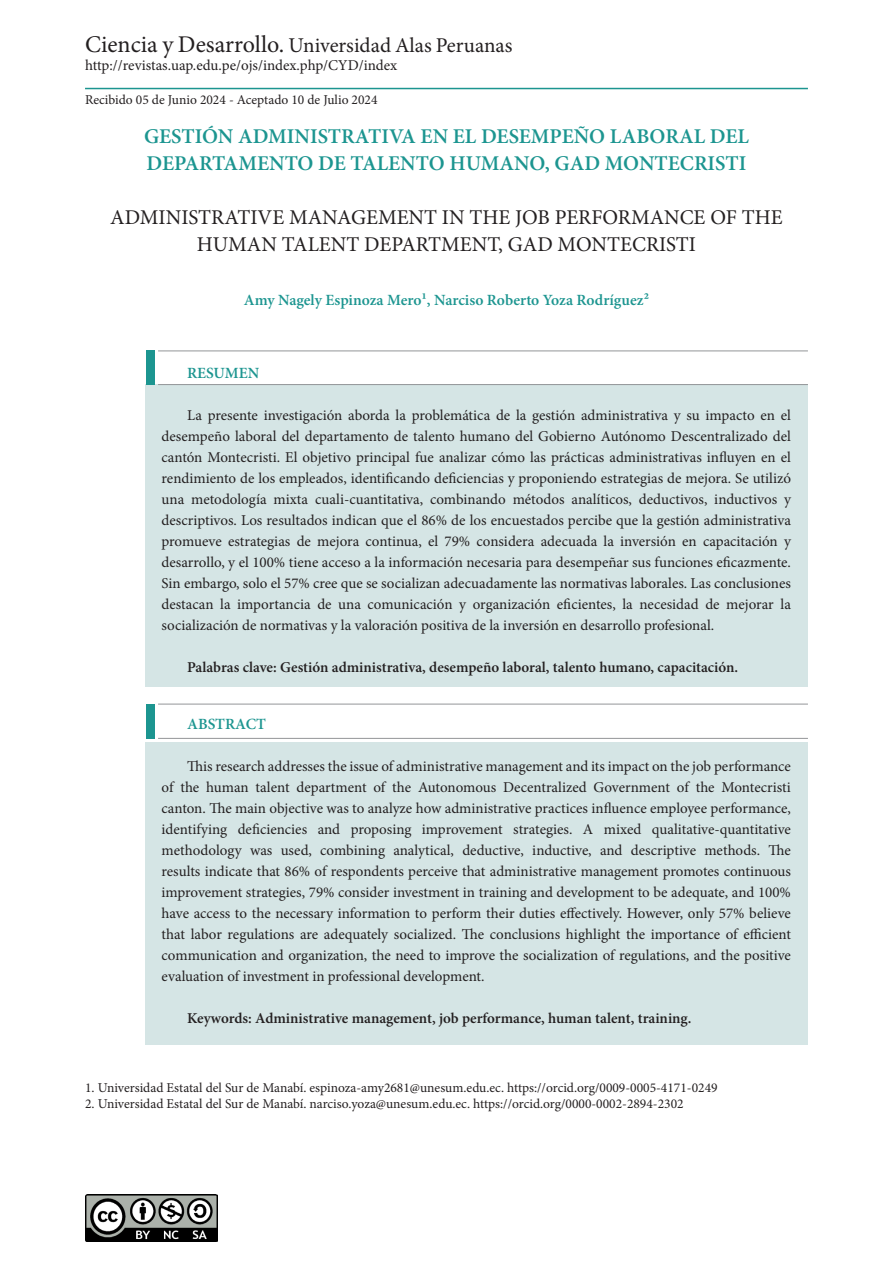
<style>
.page{position:relative;width:893px;height:1263px;background:#fff}
.page>*{position:absolute;margin:0;border:0;box-sizing:border-box;transform-origin:0 0}
.t1{font:21px/27px "Minion Pro";color:#231f20;text-align:center}
.t2{font:600 21px/27px "Minion Pro";color:#1c9590}
.Texto_de_bloque{font:600 15.6px "Minion Pro";color:#1c9590}
.t3{font:15px/21px "Minion Pro";color:#231f20;text-align:justify}
.t4{font:600 15px "Minion Pro";color:#231f20}
.t5{font:13.5px "Minion Pro";color:#231f20}
.s1{font-size:24px}
</style>
<div class="page">
<hr style="left:85px;top:88px;width:723px;height:1px;background:#1c9590">
<img style="left:85px;top:1195px;width:132px;height:46px">
<div style="left:146px;top:384px;width:662px;height:303px;background:#d5e5e5"></div>
<div style="left:146px;top:351px;width:8px;height:34px;background:#1c9590"></div>
<hr style="left:158px;top:351px;width:650px;height:1px;background:#939598">
<hr style="left:158px;top:384px;width:650px;height:1px;background:#939598">
<div style="left:146px;top:742px;width:662px;height:303px;background:#d5e5e5"></div>
<div style="left:146px;top:704px;width:8px;height:34px;background:#1c9590"></div>
<hr style="left:158px;top:704px;width:650px;height:1px;background:#939598">
<hr style="left:158px;top:738px;width:650px;height:1px;background:#939598">
<p class="t1" style="left:85px;top:31px;width:429px"><span class="s1">Ciencia y Desarrollo.</span> Universidad Alas Peruanas</p>
<p class="t3" style="left:85px;top:54px;width:314px">http://revistas.uap.edu.pe/ojs/index.php/CYD/index</p>
<p class="t5" style="left:85px;top:90px;width:294px">Recibido 05 de Junio 2024 - Aceptado 10 de Julio 2024</p>
<p class="t2" style="left:144px;top:122px;width:606px">GESTIÓN ADMINISTRATIVA EN EL DESEMPEÑO LABORAL DEL<br>DEPARTAMENTO DE TALENTO HUMANO, GAD MONTECRISTI</p>
<p class="t1" style="left:110px;top:204px;width:674px">ADMINISTRATIVE MANAGEMENT IN THE JOB PERFORMANCE OF THE<br>HUMAN TALENT DEPARTMENT, GAD MONTECRISTI</p>
<p class="Texto_de_bloque" style="left:244px;top:289px;width:407px">Amy Nagely Espinoza Mero1, Narciso Roberto Yoza Rodríguez2</p>
<p class="Texto_de_bloque" style="left:187px;top:362px;width:74px">RESUMEN</p>
<p class="t3" style="left:162px;top:405px;width:631px;text-indent:26px">La presente investigación aborda la problemática de la gestión administrativa y su impacto en el desempeño laboral del departamento de talento humano del Gobierno Autónomo Descentralizado del cantón Montecristi. El objetivo principal fue analizar cómo las prácticas administrativas influyen en el rendimiento de los empleados, identificando deficiencias y proponiendo estrategias de mejora. Se utilizó una metodología mixta cuali-cuantitativa, combinando métodos analíticos, deductivos, inductivos y descriptivos. Los resultados indican que el 86% de los encuestados percibe que la gestión administrativa promueve estrategias de mejora continua, el 79% considera adecuada la inversión en capacitación y desarrollo, y el 100% tiene acceso a la información necesaria para desempeñar sus funciones eficazmente.<br>Sin embargo, solo el 57% cree que se socializan adecuadamente las normativas laborales. Las conclusiones destacan la importancia de una comunicación y organización eficientes, la necesidad de mejorar la socialización de normativas y la valoración positiva de la inversión en desarrollo profesional.</p>
<p class="t4" style="left:187px;top:657px;width:553px">Palabras clave: Gestión administrativa, desempeño laboral, talento humano, capacitación.</p>
<p class="Texto_de_bloque" style="left:187px;top:713px;width:80px">ABSTRACT</p>
<p class="t3" style="left:162px;top:756px;width:631px;text-indent:26px">This research addresses the issue of administrative management and its impact on the job performance of the human talent department of the Autonomous Decentralized Government of the Montecristi canton. The main objective was to analyze how administrative practices influence employee performance, identifying deficiencies and proposing improvement strategies. A mixed qualitative-quantitative methodology was used, combining analytical, deductive, inductive, and descriptive methods. The results indicate that 86% of respondents perceive that administrative management promotes continuous improvement strategies, 79% consider investment in training and development to be adequate, and 100% have access to the necessary information to perform their duties effectively. However, only 57% believe that labor regulations are adequately socialized. The conclusions highlight the importance of efficient communication and organization, the need to improve the socialization of regulations, and the positive evaluation of investment in professional development.</p>
<p class="t4" style="left:187px;top:1008px;width:506px">Keywords: Administrative management, job performance, human talent, training.</p>
<p class="t5" style="left:85px;top:1079px;width:634px">1. Universidad Estatal del Sur de Manabí. espinoza-amy2681@unesum.edu.ec. https://orcid.org/0009-0005-4171-0249</p>
<p class="t5" style="left:85px;top:1095px;width:600px">2. Universidad Estatal del Sur de Manabí. narciso.yoza@unesum.edu.ec. https://orcid.org/0000-0002-2894-2302</p>
</div>
